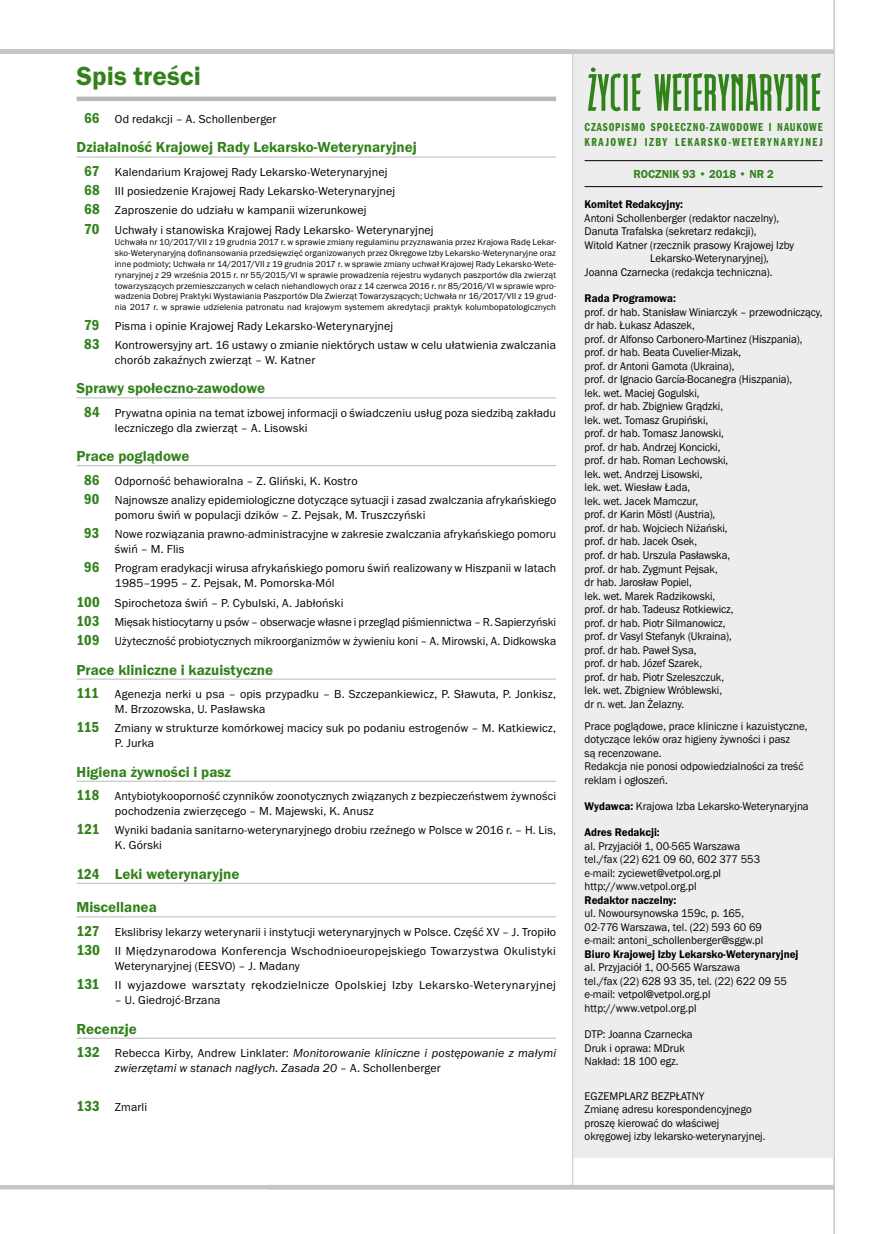
<style>
.page{position:relative;width:881px;height:1234px;background:#fff}
.page>*{position:absolute;margin:0;border:0;box-sizing:border-box;transform-origin:0 0}
.t1{font:600 27px "Franklin Gothic Itc TEE Dm";color:#32821c}
.t2{font:600 15px "Franklin Gothic Itc TEE Dm";color:#32821c}
.t3{font:12px/19.2px "Franklin Gothic Itc TEE";letter-spacing:.01em;color:#000}
.t4{font:italic 12px/15px "Franklin Gothic Itc TEE";letter-spacing:.01em;color:#000}
.t5{font:12px/19.2px "Franklin Gothic Itc TEE";letter-spacing:.03em;color:#000}
.t6{font:12px/14.4px "Franklin Got Itc TOT Dem Com";letter-spacing:.085em;color:#32821c}
.t7{font:600 12px "Franklin Gothic Itc TEE Dm";color:#32821c;scale:.95 1}
.t8{font:11.55px/13.5px "Franklin Gothic Itc TEE";letter-spacing:-.005em;color:#000;scale:.95 1}
.t9{font:600 11.55px "Franklin Gothic Itc TEE Dm";color:#000;scale:.95 1}
.t10{font:9px/10.9px "Franklin Gothic Itc TEE";letter-spacing:.01em;color:#000;text-align:justify}
.s1{font-family:"Franklin Got Itc TOT Dem Con";font-size:15px;color:#32821c}
.s2{font-family:"Franklin Got Itc TOT Dem Con";font-weight:400}
.s3{font-family:"Franklin Got Itc TOT Dem Con";font-style:normal;font-size:15px;color:#32821c}
.s4{font-style:normal}
.s5{font-family:"Franklin Gothic Itc TEE Dm";font-weight:600}
</style>
<div class="page">
<hr style="left:77px;top:97px;width:479px;height:4px;background:#bababa">
<hr style="left:77px;top:157px;width:479px;height:1px;background:#bababa">
<hr style="left:77px;top:397px;width:479px;height:1px;background:#bababa">
<hr style="left:77px;top:465px;width:479px;height:1px;background:#bababa">
<hr style="left:77px;top:678px;width:479px;height:1px;background:#bababa">
<hr style="left:77px;top:780px;width:479px;height:1px;background:#bababa">
<hr style="left:77px;top:882px;width:479px;height:1px;background:#bababa">
<hr style="left:77px;top:916px;width:479px;height:1px;background:#bababa">
<hr style="left:77px;top:1037px;width:479px;height:1px;background:#bababa">
<div style="left:573px;top:49px;width:260px;height:1108px;background:#ededed"></div>
<hr style="left:584px;top:160px;width:238px;height:1px;background:#000">
<hr style="left:584px;top:186px;width:238px;height:1px;background:#000">
<svg style="left:654px;top:73px;width:166px;height:38px"></svg>
<svg style="left:588px;top:67px;width:53px;height:44px"></svg>
<hr style="left:572px;top:49px;width:1px;height:1137px;background:#c6c6c5">
<hr style="left:833px;top:0;width:1px;height:1233px;background:#c6c6c5">
<div style="left:0;top:49px;width:833px;height:5px;background:#c6c6c5"></div>
<div style="left:0;top:1184px;width:833px;height:5px;background:#c6c6c5"></div>
<h1 class="t1" style="left:77px;top:60px;width:126px">Spis treści</h1>
<p class="t3" style="left:84px;top:110px;width:194px"><span class="s1">66</span> Od redakcji – A. Schollenberger</p>
<p class="t2" style="left:77px;top:139px;width:341px">Działalność Krajowej Rady Lekarsko-Weterynaryjnej</p>
<p class="t3" style="left:84px;top:162px;width:351px"><span class="s1">67</span> Kalendarium Krajowej Rady Lekarsko-Weterynaryjnej<br><span class="s1">68</span> III posiedzenie Krajowej Rady Lekarsko-Weterynaryjnej<br><span class="s1">68</span> Zaproszenie do udziału w kampanii wizerunkowej<br><span class="s1">70</span> Uchwały i stanowiska Krajowej Rady Lekarsko- Weterynaryjnej</p>
<p class="t10" style="left:115px;top:236px;width:442px">Uchwała nr 10/2017/VII z 19 grudnia 2017 r. w sprawie zmiany regulaminu przyznawania przez Krajowa Radę Lekar&shy;sko-Weterynaryjną dofinansowania przedsięwzięć organizowanych przez Okręgowe Izby Lekarsko-Weterynaryjne oraz inne podmioty; Uchwała nr 14/2017/VII z 19 grudnia 2017 r. w sprawie zmiany uchwał Krajowej Rady Lekarsko‑Wete&shy;rynaryjnej z 29 września 2015 r. nr 55/2015/VI w sprawie prowadzenia rejestru wydanych paszportów dla zwierząt towarzyszących przemieszczanych w celach niehandlowych oraz z 14 czerwca 2016 r. nr 85/2016/VI w sprawie wpro&shy;wadzenia Dobrej Praktyki Wystawiania Paszportów Dla Zwierząt Towarzyszących; Uchwała nr 16/2017/VII z 19 grud&shy;nia 2017 r. w sprawie udzielenia patronatu nad krajowym systemem akredytacji praktyk kolumbopatologicznych</p>
<p class="t3" style="left:84px;top:316px;width:473px"><span class="s1">79</span> Pisma i opinie Krajowej Rady Lekarsko-Weterynaryjnej<br><span class="s1">83</span> Kontrowersyjny art. 16 ustawy o zmianie niektórych ustaw w celu ułatwienia zwalczania</p>
<p class="t3" style="left:115px;top:350px;width:202px">chorób zakaźnych zwierząt – W. Katner</p>
<p class="t2" style="left:77px;top:380px;width:190px">Sprawy społeczno-zawodowe</p>
<p class="t3" style="left:115px;top:405px;width:442px;line-height:15px;text-indent:-31px"><span class="s1">84</span> Prywatna opinia na temat izbowej informacji o świadczeniu usług poza siedzibą zakładu leczniczego dla zwierząt – A. Lisowski</p>
<p class="t2" style="left:77px;top:447px;width:114px">Prace poglądowe</p>
<p class="t3" style="left:84px;top:471px;width:473px"><span class="s1">86</span> Odporność behawioralna – Z. Gliński, K. Kostro<br><span class="s1">90</span> Najnowsze analizy epidemiologiczne dotyczące sytuacji i zasad zwalczania afrykańskiego</p>
<p class="t3" style="left:84px;top:505px;width:473px;text-indent:31px">pomoru świń w populacji dzików – Z. Pejsak, M. Truszczyński<br><span class="s1">93</span> Nowe rozwiązania prawno‑administracyjne w zakresie zwalczania afrykańskiego pomoru</p>
<p class="t3" style="left:84px;top:539px;width:473px;text-indent:31px">świń – M. Flis<br><span class="s1">96</span> Program eradykacji wirusa afrykańskiego pomoru świń realizowany w Hiszpanii w latach</p>
<p class="t3" style="left:77px;top:574px;width:481px;text-indent:38px">1985–1995 – Z. Pejsak, M. Pomorska-Mól<br><span class="s1">100</span> Spirochetoza świń – P. Cybulski, A. Jabłoński<br><span class="s1">103</span> Mięsak histiocytarny u psów – obserwacje własne i przegląd piśmiennictwa – R. Sapierzyński <span class="s1">109</span> Użyteczność probiotycznych mikroorganizmów w żywieniu koni – A. Mirowski, A. Didkowska</p>
<p class="t2" style="left:77px;top:661px;width:198px">Prace kliniczne i kazuistyczne</p>
<p class="t3" style="left:115px;top:686px;width:442px;line-height:15px;text-indent:-38px"><span class="s1">111</span> Agenezja nerki u psa – opis przypadku – B. Szczepankiewicz, P. Sławuta, P. Jonkisz,<br>M. Brzozowska, U. Pasławska</p>
<p class="t3" style="left:115px;top:720px;width:442px;line-height:15px;text-indent:-38px"><span class="s1">115</span> Zmiany w strukturze komórkowej macicy suk po podaniu estrogenów – M. Katkiewicz,<br>P. Jurka</p>
<p class="t2" style="left:77px;top:763px;width:156px">Higiena żywności i pasz</p>
<p class="t3" style="left:115px;top:788px;width:442px;line-height:15px;text-indent:-38px"><span class="s1">118</span> Antybiotykooporność czynników zoonotycznych związanych z bezpieczeństwem żywności pochodzenia zwierzęcego – M. Majewski, K. Anusz</p>
<p class="t3" style="left:115px;top:822px;width:442px;line-height:15px;text-indent:-38px"><span class="s1">121</span> Wyniki badania sanitarno‑weterynaryjnego drobiu rzeźnego w Polsce w 2016 r. – H. Lis,<br>K. Górski</p>
<p class="t2" style="left:77px;top:865px;width:164px"><span class="s2">124</span> Leki weterynaryjne</p>
<p class="t2" style="left:77px;top:898px;width:82px">Miscellanea</p>
<p class="t3" style="left:77px;top:922px;width:481px"><span class="s1">127</span> Ekslibrisy lekarzy weterynarii i instytucji weterynaryjnych w Polsce. Część XV – J. Tropiło<br><span class="s1">130</span> II Międzynarodowa Konferencja Wschodnioeuropejskiego Towarzystwa Okulistyki</p>
<p class="t5" style="left:77px;top:956px;width:480px;text-indent:38px">Weterynaryjnej (EESVO) – J. Madany<br><span class="s1">131</span> II wyjazdowe warsztaty rękodzielnicze Opolskiej Izby Lekarsko-Weterynaryjnej</p>
<p class="t3" style="left:115px;top:990px;width:107px">– U. Giedrojć‑Brzana</p>
<p class="t2" style="left:77px;top:1019px;width:62px">Recenzje</p>
<p class="t4" style="left:115px;top:1045px;width:442px;text-indent:-38px"><span class="s3">132</span> <span class="s4">Rebecca Kirby, Andrew Linklater:</span> Monitorowanie kliniczne i postępowanie z małymi zwierzętami w stanach nagłych. Zasada 20 <span class="s4">– A. Schollenberger</span></p>
<p class="t3" style="left:77px;top:1096px;width:72px"><span class="s1">133</span> Zmarli</p>
<p class="t6" style="left:584px;top:120px;width:239px">CZASOPISMO SPOŁECZNO-ZAWODOWE I NAUKOWE<br>KRAJOWEJ IZBY LEKARSKO-WETERYNARYJNEJ</p>
<p class="t7" style="left:633px;top:167px;width:149px">ROCZNIK 93 • 2018 • NR 2</p>
<p class="t9" style="left:584px;top:198px;width:105px">Komitet Redakcyjny:</p>
<p class="t8" style="left:584px;top:211px;width:206px">Antoni Schollenberger (redaktor naczelny),</p>
<p class="t8" style="left:584px;top:225px;width:182px">Danuta Trafalska (sekretarz redakcji),</p>
<p class="t8" style="left:584px;top:238px;width:222px">Witold Katner (rzecznik prasowy Krajowej Izby</p>
<p class="t8" style="left:650px;top:252px;width:126px">Lekarsko‑Weterynaryjnej),</p>
<p class="t8" style="left:584px;top:265px;width:199px">Joanna Czarnecka (redakcja techniczna).</p>
<p class="t9" style="left:584px;top:292px;width:98px">Rada Programowa:</p>
<p class="t8" style="left:584px;top:305px;width:252px">prof. dr hab. Stanisław Winiarczyk – przewodniczący, dr hab. Łukasz Adaszek,<br>prof. dr Alfonso Carbonero‑Martinez (Hiszpania), prof. dr hab. Beata Cuvelier-Mizak,<br>prof. dr Antoni Gamota (Ukraina),<br>prof. dr Ignacio García-Bocanegra (Hiszpania),<br>lek. wet. Maciej Gogulski,<br>prof. dr hab. Zbigniew Grądzki,<br>lek. wet. Tomasz Grupiński,<br>prof. dr hab. Tomasz Janowski,<br>prof. dr hab. Andrzej Koncicki,<br>prof. dr hab. Roman Lechowski,<br>lek. wet. Andrzej Lisowski,<br>lek. wet. Wiesław Łada,<br>lek. wet. Jacek Mamczur,<br>prof. dr Karin Möstl (Austria),<br>prof. dr hab. Wojciech Niżański,<br>prof. dr hab. Jacek Osek,<br>prof. dr hab. Urszula Pasławska,<br>prof. dr hab. Zygmunt Pejsak,<br>dr hab. Jarosław Popiel,<br>lek. wet. Marek Radzikowski,<br>prof. dr hab. Tadeusz Rotkiewicz,<br>prof. dr hab. Piotr Silmanowicz,<br>prof. dr Vasyl Stefanyk (Ukraina),<br>prof. dr hab. Paweł Sysa,<br>prof. dr hab. Józef Szarek,<br>prof. dr hab. Piotr Szeleszczuk,<br>lek. wet. Zbigniew Wróblewski,<br>dr n. wet. Jan Żelazny.</p>
<p class="t8" style="left:584px;top:719px;width:236px">Prace poglądowe, prace kliniczne i kazuistyczne, dotyczące leków oraz higieny żywności i pasz<br>są recenzowane.<br>Redakcja nie ponosi odpowiedzialności za treść reklam i ogłoszeń.</p>
<p class="t8" style="left:584px;top:799px;width:237px"><span class="s5">Wydawca:</span> Krajowa Izba Lekarsko-Weterynaryjna</p>
<p class="t9" style="left:584px;top:825px;width:81px">Adres Redakcji:</p>
<p class="t8" style="left:584px;top:839px;width:186px">al. Przyjaciół 1, 00-565 Warszawa tel./fax (22) 621 09 60, 602 377 553 e-mail: zyciewet@vetpol.org.pl http://www.vetpol.org.pl</p>
<p class="t9" style="left:584px;top:893px;width:98px">Redaktor naczelny:</p>
<p class="t8" style="left:584px;top:906px;width:189px">ul. Nowoursynowska 159c, p. 165,<br>02-776 Warszawa, tel. (22) 593 60 69 e-mail: antoni_schollenberger@sggw.pl</p>
<p class="t9" style="left:584px;top:947px;width:226px">Biuro Krajowej Izby Lekarsko-Weterynaryjnej</p>
<p class="t8" style="left:584px;top:960px;width:214px">al. Przyjaciół 1, 00-565 Warszawa<br>tel./fax (22) 628 93 35, tel. (22) 622 09 55 e-mail: vetpol@vetpol.org.pl http://www.vetpol.org.pl</p>
<p class="t8" style="left:584px;top:1027px;width:115px">DTP: Joanna Czarnecka<br>Druk i oprawa: MDruk<br>Nakład: 18 100 egz.</p>
<p class="t8" style="left:584px;top:1089px;width:192px">EGZEMPLARZ BEZPŁATNY<br>Zmianę adresu korespondencyjnego proszę kierować do właściwej okręgowej izby lekarsko-weterynaryjnej.</p>
</div>
